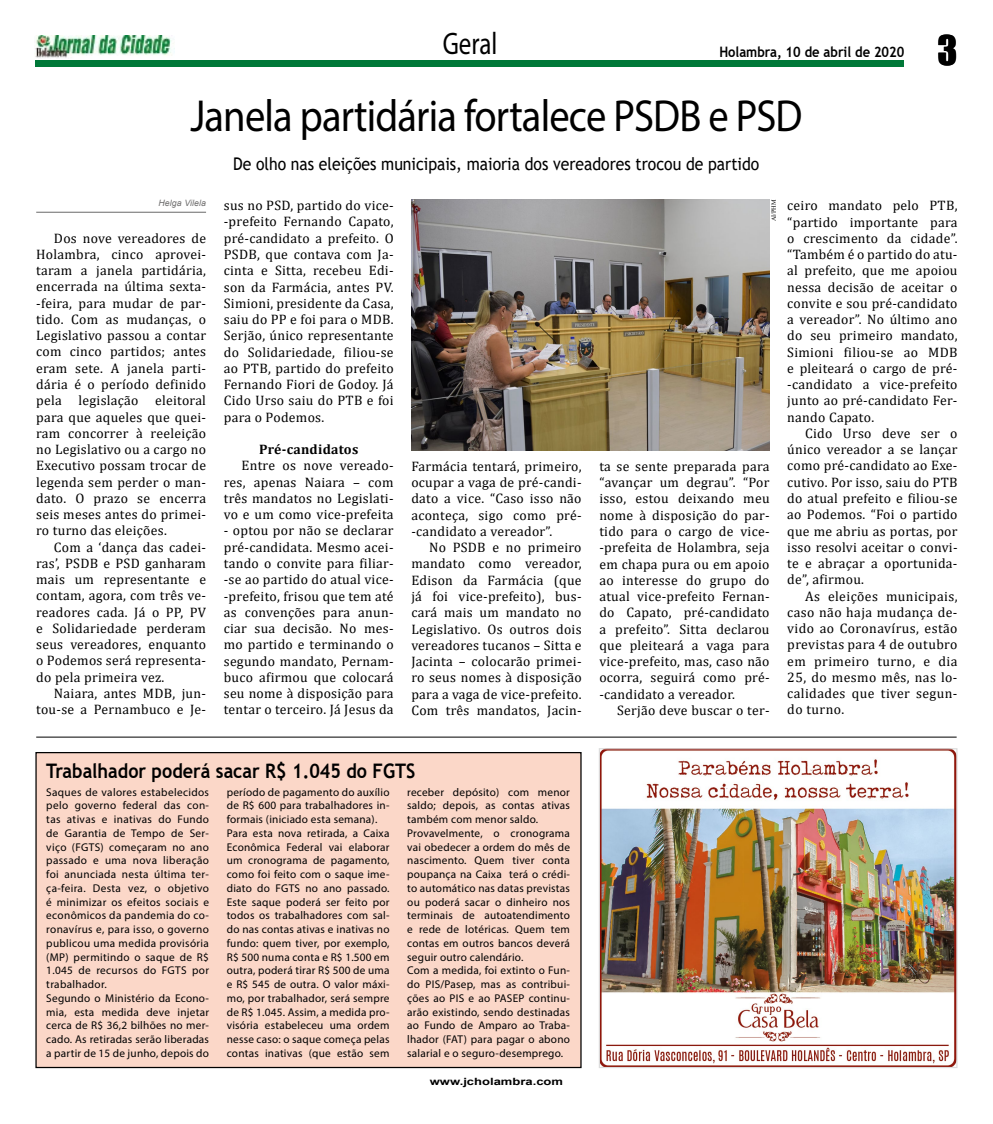
<style>
.page{position:relative;width:993px;height:1124px;background:#fff}
.page>*{position:absolute;margin:0;border:0;box-sizing:border-box;transform-origin:0 0}
.t1{font:45px "Myriad Pro";letter-spacing:-.02em;color:#000;scale:.9 1}
.t2{font:37.5px "Impact";color:#000}
.t3{font:31.25px "Myriad Pro";color:#000;scale:.8 1}
.t4{font:700 20px "Trebuchet MS";color:#000;scale:.9 1}
.t5{font:17.5px "Trebuchet MS";color:#000;scale:.9 1}
.t6{font:700 14.38px "Trebuchet MS";color:#000;scale:.9 1}
.t7{font:13.75px/16.2px "Cambria";letter-spacing:.02em;color:#000;text-align:justify}
.t8{font:700 13.75px "Cambria";letter-spacing:.02em;color:#000}
.t9{font:11.25px/13.8px "Myriad Pro";letter-spacing:.02em;color:#000}
.t10{font:700 10px "Arial";color:#000;scale:1.3 1}
.t11{font:italic 8.75px "Arial";letter-spacing:.01em;color:#706f6f}
.t12{font:6.25px "Times New Roman";color:#000}
</style>
<div class="page">
<hr style="left:36px;top:736px;width:920px;height:1px;background:#000">
<img style="left:600px;top:750px;width:355px;height:315px">
<div style="left:598px;top:748px;width:359px;height:319px;border:1px solid #dcdcdc"></div>
<hr style="left:36px;top:212px;width:170px;height:1px;background:#878787">
<img style="left:411px;top:199px;width:358px;height:251px">
<div style="left:35px;top:752px;width:547px;height:316px;background:#fbd7c8"></div>
<div style="left:35px;top:60px;width:869px;height:7px;background:#007838"></div>
<img style="left:35px;top:35px;width:140px;height:23px">
<h3 class="t3" style="left:442px;top:24px;width:70px">Geral</h3>
<p class="t6" style="left:719px;top:43px;width:207px">Holambra, 10 de abril de 2020</p>
<h2 class="t2" style="left:937px;top:21px;width:21px">3</h2>
<h1 class="t1" style="left:190px;top:88px;width:681px">Janela partidária fortalece PSDB e PSD</h1>
<p class="t5" style="left:233px;top:153px;width:586px">De olho nas eleições municipais, maioria dos vereadores trocou de partido</p>
<p class="t11" style="left:158px;top:197px;width:49px">Helga Vilela</p>
<p class="t7" style="left:36px;top:230px;width:171px;text-indent:18px">Dos nove vereadores de Holambra, cinco aprovei&shy;taram a janela partidária, encerrada na última sexta--feira, para mudar de par&shy;tido. Com as mudanças, o Legislativo passou a contar com cinco partidos; antes eram sete. A janela parti&shy;dária é o período definido pela legislação eleitoral para que aqueles que quei&shy;ram concorrer à reeleição no Legislativo ou a cargo no Executivo possam trocar de legenda sem perder o man&shy;dato. O prazo se encerra seis meses antes do primei&shy;ro turno das eleições.</p>
<p class="t7" style="left:36px;top:538px;width:171px;text-indent:18px">Com a ‘dança das cadei&shy;ras’, PSDB e PSD ganharam mais um representante e contam, agora, com três ve&shy;readores cada. Já o PP, PV e Solidariedade perderam seus vereadores, enquanto o Podemos será representa&shy;do pela primeira vez.</p>
<p class="t7" style="left:36px;top:685px;width:171px;text-align:right">Naiara, antes MDB, jun&shy;tou-se a Pernambuco e Je-</p>
<p class="t12" style="left:769px;top:221px;width:23px;rotate:-90deg">AI/PHM</p>
<p class="t7" style="left:224px;top:197px;width:171px">sus no PSD, partido do vice--prefeito Fernando Capato, pré-candidato a prefeito. O PSDB, que contava com Ja&shy;cinta e Sitta, recebeu Edi&shy;son da Farmácia, antes PV.<br>Simioni, presidente da Casa, saiu do PP e foi para o MDB.<br>Serjão, único representante do Solidariedade, filiou-se ao PTB, partido do prefeito Fernando Fiori de Godoy. Já Cido Urso saiu do PTB e foi para o Podemos.</p>
<p class="t8" style="left:259px;top:439px;width:101px">Pré-candidatos</p>
<p class="t7" style="left:224px;top:457px;width:171px;text-indent:18px">Entre os nove vereado&shy;res, apenas Naiara – com três mandatos no Legislati&shy;vo e um como vice-prefeita</p>
<p class="t7" style="left:224px;top:522px;width:171px">- optou por não se declarar pré-candidata. Mesmo acei&shy;tando o convite para filiar--se ao partido do atual vice--prefeito, frisou que tem até as convenções para anun&shy;ciar sua decisão. No mes&shy;mo partido e terminando o segundo mandato, Pernam&shy;buco afirmou que colocará seu nome à disposição para tentar o terceiro. Já Jesus da</p>
<p class="t7" style="left:787px;top:197px;width:172px">ceiro mandato pelo PTB, “partido importante para o crescimento da cidade”. “Também é o partido do atu&shy;al prefeito, que me apoiou nessa decisão de aceitar o convite e sou pré-candidato a vereador”. No último ano do seu primeiro mandato, Simioni filiou-se ao MDB e pleiteará o cargo de pré--candidato a vice-prefeito junto ao pré-candidato Fer&shy;nando Capato.</p>
<p class="t7" style="left:787px;top:425px;width:172px;text-indent:18px">Cido Urso deve ser o único vereador a se lançar como pré-candidato ao Exe&shy;cutivo. Por isso, saiu do PTB do atual prefeito e filiou-se ao Podemos. “Foi o partido que me abriu as portas, por isso resolvi aceitar o convi&shy;te e abraçar a oportunida&shy;de”, afirmou.</p>
<p class="t7" style="left:787px;top:587px;width:172px;text-indent:18px">As eleições municipais, caso não haja mudança de&shy;vido ao Coronavírus, estão previstas para 4 de outubro em primeiro turno, e dia 25, do mesmo mês, nas lo&shy;calidades que tiver segun&shy;do turno.</p>
<p class="t7" style="left:411px;top:458px;width:172px">Farmácia tentará, primeiro, ocupar a vaga de pré-candi&shy;dato a vice. “Caso isso não aconteça, sigo como pré--candidato a vereador”.</p>
<p class="t7" style="left:411px;top:539px;width:172px;text-indent:18px">No PSDB e no primeiro mandato como vereador, Edison da Farmácia (que já foi vice-prefeito), bus&shy;cará mais um mandato no Legislativo. Os outros dois vereadores tucanos – Sitta e Jacinta – colocarão primei&shy;ro seus nomes à disposição para a vaga de vice-prefeito.<br>Com três mandatos, Jacin-</p>
<p class="t7" style="left:599px;top:458px;width:172px">ta se sente preparada para “avançar um degrau”. “Por isso, estou deixando meu nome à disposição do par&shy;tido para o cargo de vice--prefeita de Holambra, seja em chapa pura ou em apoio ao interesse do grupo do atual vice-prefeito Fernan&shy;do Capato, pré-candidato a prefeito”. Sitta declarou que pleiteará a vaga para vice-prefeito, mas, caso não ocorra, seguirá como pré--candidato a vereador.</p>
<p class="t7" style="left:617px;top:702px;width:154px">Serjão deve buscar o ter-</p>
<h3 class="t4" style="left:46px;top:758px;width:411px">Trabalhador poderá sacar R$ 1.045 do FGTS</h3>
<p class="t9" style="left:46px;top:784px;width:164px">Saques de valores estabelecidos pelo governo federal das con&shy;tas ativas e inativas do Fundo de Garantia de Tempo de Ser&shy;viço (FGTS) começaram no ano passado e uma nova liberação foi anunciada nesta última ter&shy;ça-feira. Desta vez, o objetivo é minimizar os efeitos sociais e econômicos da pandemia do co&shy;ronavírus e, para isso, o governo publicou uma medida provisória (MP) permitindo o saque de R$<br>1.045 de recursos do FGTS por trabalhador.<br>Segundo o Ministério da Econo&shy;mia, esta medida deve injetar cerca de R$ 36,2 bilhões no mer&shy;cado. As retiradas serão liberadas a partir de 15 de junho, depois do</p>
<p class="t9" style="left:227px;top:784px;width:164px">período de pagamento do auxílio de R$ 600 para trabalhadores in&shy;formais (iniciado esta semana).<br>Para esta nova retirada, a Caixa<br>Econômica Federal vai elaborar um cronograma de pagamento, como foi feito com o saque ime&shy;diato do FGTS no ano passado.<br>Este saque poderá ser feito por todos os trabalhadores com sal&shy;do nas contas ativas e inativas no fundo: quem tiver, por exemplo,<br>R$ 500 numa conta e R$ 1.500 em outra, poderá tirar R$ 500 de uma e R$ 545 de outra. O valor máxi&shy;mo, por trabalhador, será sempre de R$ 1.045. Assim, a medida pro&shy;visória estabeleceu uma ordem nesse caso: o saque começa pelas contas inativas (que estão sem</p>
<p class="t9" style="left:407px;top:784px;width:164px">receber depósito) com menor saldo; depois, as contas ativas também com menor saldo.<br>Provavelmente, o cronograma vai obedecer a ordem do mês de nascimento. Quem tiver conta poupança na Caixa terá o crédi&shy;to automático nas datas previstas ou poderá sacar o dinheiro nos terminais de autoatendimento e rede de lotéricas. Quem tem contas em outros bancos deverá seguir outro calendário.<br>Com a medida, foi extinto o Fun&shy;do PIS/Pasep, mas as contribui&shy;ções ao PIS e ao PASEP continu&shy;arão existindo, sendo destinadas ao Fundo de Amparo ao Traba&shy;lhador (FAT) para pagar o abono salarial e o seguro-desemprego.</p>
<p class="t10" style="left:429px;top:1074px;width:104px">www.jcholambra.com</p>
</div>
